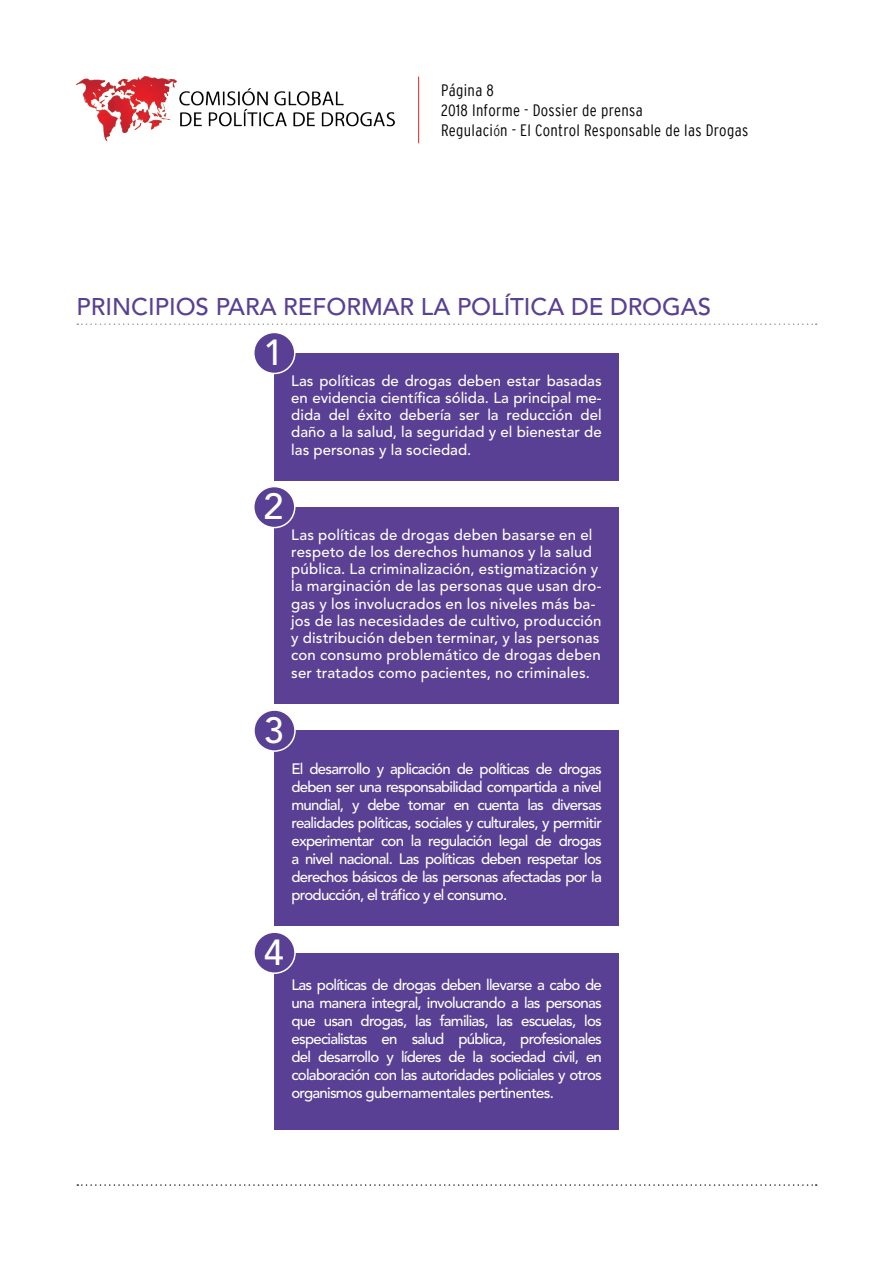
<style>
.page{position:relative;width:893px;height:1263px;background:#fff}
.page>*{position:absolute;margin:0;border:0;box-sizing:border-box;transform-origin:0 0}
.t1{font:500 36px "Avenir LT Pro";color:#fff}
.t2{font:500 24px "Avenir LT Pro";color:#594094}
.t3{font:300 condensed 16.5px/19.8px "Interstate";letter-spacing:.02em;color:#040503}
.t4{font:500 15px/18px "Avenir LT Pro";letter-spacing:.01em;color:#fff;text-align:justify}
.s1{font-size:15px;color:#231f20}
</style>
<div class="page">
<svg style="left:77px;top:323px;width:740px;height:2px"></svg>
<div style="left:274px;top:353px;width:345px;height:127px;background:#5a4094"></div>
<svg style="left:77px;top:1184px;width:740px;height:2px"></svg>
<div style="left:274px;top:507px;width:345px;height:197px;background:#5c4094"></div>
<div style="left:254px;top:486px;width:41px;height:42px;background:#594094;border-radius:50%"></div>
<div style="left:253px;top:486px;width:43px;height:42px;border:2px solid #fff;border-radius:50%"></div>
<div style="left:274px;top:730px;width:345px;height:196px;background:#5a4094"></div>
<div style="left:254px;top:710px;width:41px;height:41px;background:#594094;border-radius:50%"></div>
<div style="left:253px;top:709px;width:43px;height:43px;border:2px solid #fff;border-radius:50%"></div>
<div style="left:274px;top:953px;width:345px;height:176px;background:#594094"></div>
<div style="left:254px;top:932px;width:41px;height:41px;background:#594094;border-radius:50%"></div>
<div style="left:253px;top:931px;width:43px;height:43px;border:2px solid #fff;border-radius:50%"></div>
<div style="left:254px;top:332px;width:41px;height:41px;background:#594094;border-radius:50%"></div>
<div style="left:253px;top:332px;width:43px;height:42px;border:2px solid #fff;border-radius:50%"></div>
<hr style="left:418px;top:77px;width:1px;height:66px;background:#ee1f23">
<img style="left:77px;top:77px;width:318px;height:65px">
<p class="t3" style="left:441px;top:80px;width:309px">Página 8<br>2018 Informe - Dossier de prensa<br>Regulaci<span class="s1">ó</span>n - El Control Responsable de las Drogas</p>
<h2 class="t2" style="left:77px;top:292px;width:636px">PRINCIPIOS PARA REFORMAR LA POLÍTICA DE DROGAS</h2>
<h1 class="t1" style="left:264px;top:331px;width:22px">1</h1>
<p class="t4" style="left:291px;top:372px;width:312px;line-height:17.2px">Las políticas de drogas deben estar basadas en evidencia científica sólida. La principal me&shy;dida del éxito debería ser la reducción del daño a la salud, la seguridad y el bienestar de las personas y la sociedad.</p>
<h1 class="t1" style="left:264px;top:485px;width:22px">2</h1>
<p class="t4" style="left:291px;top:526px;width:312px;line-height:17.2px;text-align:left">Las políticas de drogas deben basarse en el respeto de los derechos humanos y la salud pública. La criminalización, estigmatización y la marginación de las personas que usan dro&shy;gas y los involucrados en los niveles más ba&shy;jos de las necesidades de cultivo, producción y distribución deben terminar, y las personas con consumo problemático de drogas deben ser tratados como pacientes, no criminales.</p>
<h1 class="t1" style="left:264px;top:709px;width:22px">3</h1>
<p class="t4" style="left:291px;top:760px;width:312px">El desarrollo y aplicación de políticas de drogas deben ser una responsabilidad compartida a nivel mundial, y debe tomar en cuenta las diversas realidades políticas, sociales y culturales, y permitir experimentar con la regulación legal de drogas a nivel nacional. Las políticas deben respetar los derechos básicos de las personas afectadas por la producción, el tráfico y el consumo.</p>
<h1 class="t1" style="left:264px;top:931px;width:22px">4</h1>
<p class="t4" style="left:291px;top:976px;width:312px">Las políticas de drogas deben llevarse a cabo de una manera integral, involucrando a las personas que usan drogas, las familias, las escuelas, los especialistas en salud pública, profesionales del desarrollo y líderes de la sociedad civil, en colaboración con las autoridades policiales y otros organismos gubernamentales pertinentes.</p>
</div>
